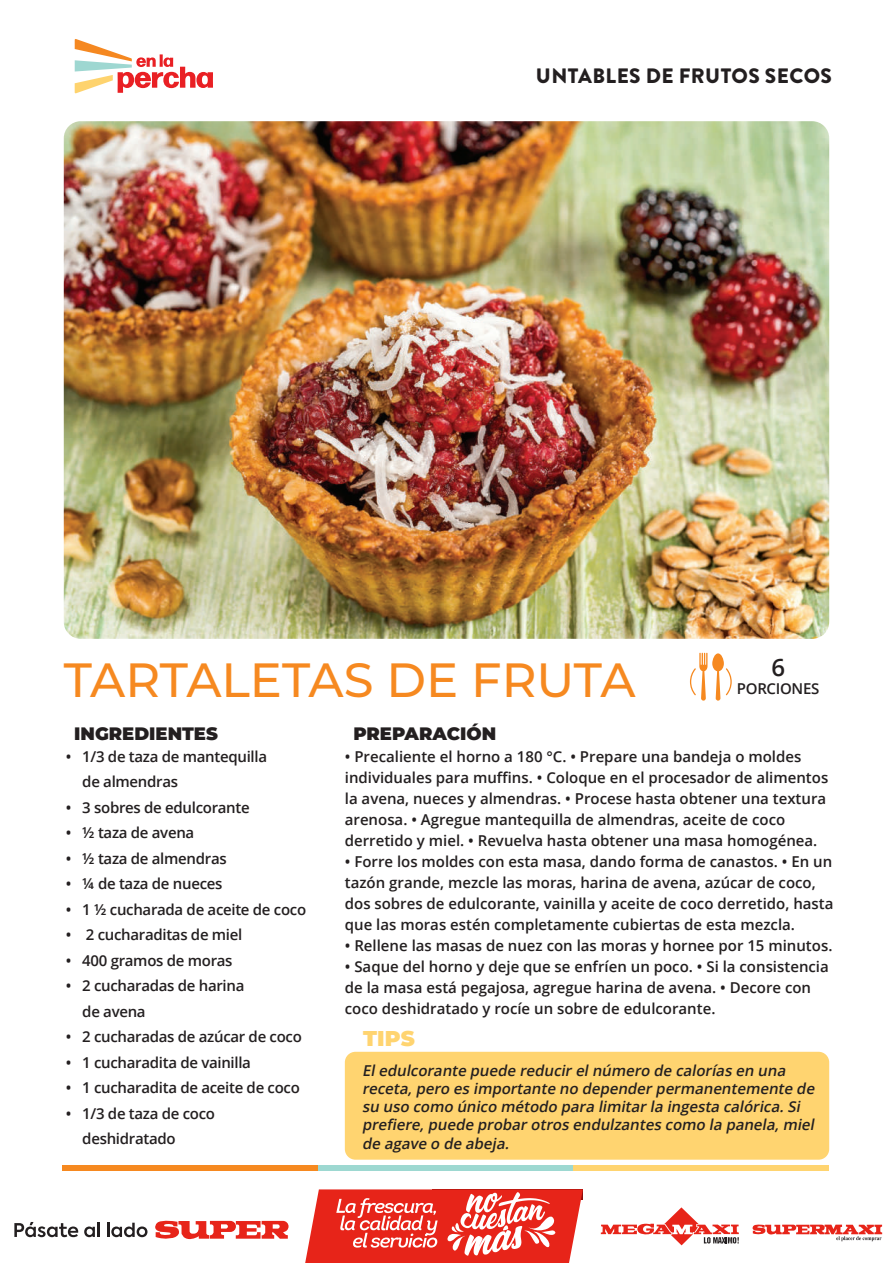
<style>
.page{position:relative;width:893px;height:1263px;background:#fff}
.page>*{position:absolute;margin:0;border:0;box-sizing:border-box;transform-origin:0 0}
.t1{font:500 48px "Montserrat";color:#f68920}
.t2{font:600 24px "Open Sans";color:#231f20}
.t3{font:900 21.45px "Montserrat";color:#ffd470}
.t4{font:900 20.85px "Brandon Grotesque";letter-spacing:.02em;color:#231f20}
.t5{font:900 18px "Montserrat";color:#231f20}
.t6{font:600 15px/21px "Open Sans";color:#231f20}
.t7{font:600 15px/25.5px "Open Sans";letter-spacing:-.02em;color:#231f20}
.t8{font:italic 600 15px/18px "Open Sans";color:#231f20}
</style>
<div class="page">
<svg style="left:601px;top:1207px;width:138px;height:38px"></svg>
<svg style="left:752px;top:1224px;width:130px;height:17px"></svg>
<svg style="left:155px;top:1220px;width:134px;height:20px"></svg>
<svg style="left:14px;top:1222px;width:64px;height:15px"></svg>
<svg style="left:84px;top:1226px;width:11px;height:11px"></svg>
<hr style="left:97px;top:1223px;width:3px;height:14px;background:#231f20">
<svg style="left:107px;top:1223px;width:40px;height:14px"></svg>
<svg style="left:305px;top:1189px;width:278px;height:74px"></svg>
<svg style="left:75px;top:39px;width:138px;height:55px"></svg>
<div style="left:63px;top:1165px;width:255px;height:5px;background:#f68920"></div>
<div style="left:318px;top:1165px;width:256px;height:5px;background:#9dd8d1"></div>
<div style="left:574px;top:1165px;width:255px;height:5px;background:#ffd470"></div>
<img style="left:64px;top:121px;width:765px;height:518px">
<svg style="left:690px;top:653px;width:42px;height:48px"></svg>
<div style="left:345px;top:1052px;width:484px;height:108px;background:#ffd470;border-radius:11px"></div>
<h3 class="t4" style="left:536px;top:61px;width:298px">UNTABLES DE FRUTOS SECOS</h3>
<h2 class="t2" style="left:771px;top:651px;width:15px">6</h2>
<p class="t7" style="left:737px;top:676px;width:84px">PORCIONES</p>
<h1 class="t1" style="left:64px;top:646px;width:573px">TARTALETAS DE FRUTA</h1>
<p class="t5" style="left:74px;top:720px;width:145px">INGREDIENTES</p>
<p class="t5" style="left:353px;top:720px;width:144px">PREPARACIÓN</p>
<p class="t7" style="left:82px;top:743px;width:186px;text-indent:-17px">• 1/3 de taza de mantequilla de almendras</p>
<p class="t7" style="left:66px;top:794px;width:185px">• 3 sobres de edulcorante</p>
<p class="t7" style="left:66px;top:820px;width:130px">• ½ taza de avena</p>
<p class="t7" style="left:66px;top:845px;width:162px">• ½ taza de almendras</p>
<p class="t7" style="left:66px;top:871px;width:158px">• ¼ de taza de nueces</p>
<p class="t7" style="left:66px;top:896px;width:242px">• 1 ½ cucharada de aceite de coco</p>
<p class="t7" style="left:66px;top:922px;width:178px">• 2 cucharaditas de miel</p>
<p class="t7" style="left:66px;top:947px;width:168px">• 400 gramos de moras</p>
<p class="t7" style="left:82px;top:973px;width:164px;text-indent:-16px">• 2 cucharadas de harina de avena</p>
<p class="t7" style="left:66px;top:1024px;width:238px">• 2 cucharadas de azúcar de coco</p>
<p class="t7" style="left:66px;top:1049px;width:187px">• 1 cucharadita de vainilla</p>
<p class="t7" style="left:66px;top:1075px;width:236px">• 1 cucharadita de aceite de coco</p>
<p class="t7" style="left:82px;top:1100px;width:134px;text-indent:-16px">• 1/3 de taza de coco deshidratado</p>
<p class="t6" style="left:345px;top:745px;width:485px">• Precaliente el horno a 180 °C. • Prepare una bandeja o moldes individuales para muffins. • Coloque en el procesador de alimentos la avena, nueces y almendras. • Procese hasta obtener una textura arenosa. • Agregue mantequilla de almendras, aceite de coco derretido y miel. • Revuelva hasta obtener una masa homogénea.</p>
<p class="t6" style="left:345px;top:850px;width:490px">• Forre los moldes con esta masa, dando forma de canastos. • En un tazón grande, mezcle las moras, harina de avena, azúcar de coco, dos sobres de edulcorante, vainilla y aceite de coco derretido, hasta que las moras estén completamente cubiertas de esta mezcla.</p>
<p class="t6" style="left:345px;top:934px;width:489px">• Rellene las masas de nuez con las moras y hornee por 15 minutos.</p>
<p class="t6" style="left:345px;top:955px;width:485px">• Saque del horno y deje que se enfríen un poco. • Si la consistencia de la masa está pegajosa, agregue harina de avena. • Decore con coco deshidratado y rocíe un sobre de edulcorante.</p>
<h3 class="t3" style="left:363px;top:1023px;width:53px">TIPS</h3>
<p class="t8" style="left:362px;top:1062px;width:457px">Eledulcorante puede reducirelnúmero de calorías en una receta,pero es importante no dependerpermanentemente de su uso como único método para limitarla ingesta calórica.Si prefiere,puede probarotros endulzantes como la panela,miel de agave o de abeja.</p>
</div>
